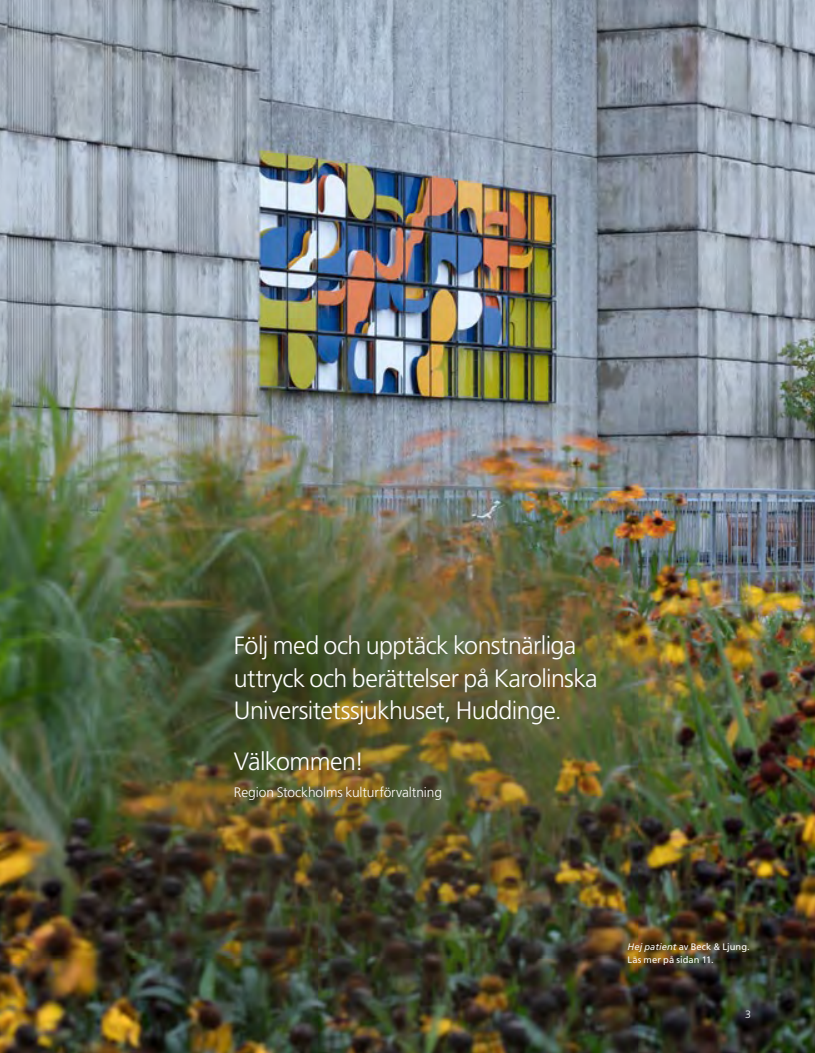
<style>
.page{position:relative;width:815px;height:1053px;background:#fff}
.page>*{position:absolute;margin:0;border:0;box-sizing:border-box;transform-origin:0 0}
.t1{font:300 25px/32.5px "Frutiger SLLOTF";letter-spacing:-.025em;color:#fff}
.t2{font:300 13.75px "Frutiger SLLOTF";letter-spacing:-.01em;color:#fff}
.t3{font:300 10.62px "Frutiger SLLOTF";color:#fff}
.t4{font:9.38px/12.5px "Frutiger SLLOTF";letter-spacing:.01em;color:#fff}
.s1{font-style:italic}
</style>
<div class="page">
<img style="left:0;top:0;width:815px;height:1052px">
<img style="left:57px;top:446px;width:671px;height:606px">
<p class="t1" style="left:234px;top:630px;width:365px">Följ med och upptäck konstnärliga uttryck och berättelser på Karolinska<br>Universitetssjukhuset, Huddinge.</p>
<p class="t1" style="left:234px;top:745px;width:132px">Välkommen!</p>
<p class="t2" style="left:234px;top:784px;width:210px">Region Stockholms kulturförvaltning</p>
<p class="t4" style="left:628px;top:940px;width:124px"><span class="s1">Hej patient</span> av Beck &amp; Ljung.<br>Läs mer på sidan 11.</p>
<p class="t3" style="left:745px;top:1008px;width:7px">3</p>
</div>
